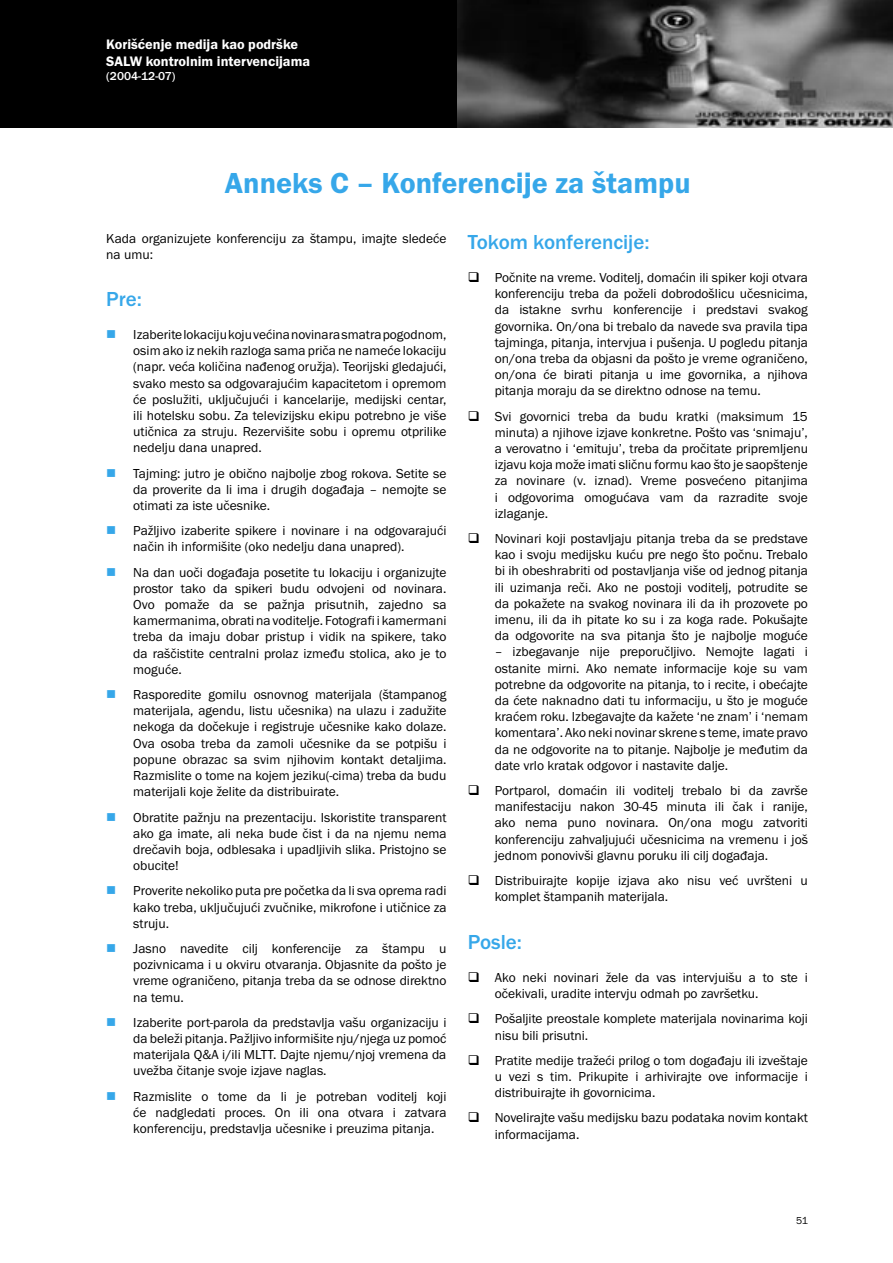
<style>
.page{position:relative;width:893px;height:1263px;background:#fff}
.page>*{position:absolute;margin:0;border:0;box-sizing:border-box;transform-origin:0 0}
.t1{font:600 30px "Franklin Got Itc TCE";color:#36a7e9}
.t2{font:500 21px "Franklin Got Itc TCE";color:#36a7e9}
.t3{font:600 14.25px/17.1px "Franklin Got Itc TCE";color:#fff}
.t4{font:13.5px/16.2px "Franklin Got Itc TCE";color:#000;text-align:justify}
.t5{font:500 12px "Franklin Got Itc TCE";color:#fff}
.t6{font:10.5px "Franklin Got Itc TCE";color:#000}
.s1{color:#36a7e9}
</style>
<div class="page">
<div style="left:0;top:0;width:893px;height:128px;background:#000"></div>
<img style="left:457px;top:0;width:436px;height:127px">
<p class="t3" style="left:106px;top:36px;width:205px">Korišćenje medija kao podrške<br>SALW kontrolnim intervencijama</p>
<p class="t5" style="left:106px;top:70px;width:71px">(2004-12-07)</p>
<h1 class="t1" style="left:225px;top:166px;width:467px">Anneks C – Konferencije za štampu</h1>
<p class="t4" style="left:106px;top:231px;width:342px">Kada organizujete konferenciju za štampu, imajte sledeće na umu:</p>
<h2 class="t2" style="left:106px;top:287px;width:37px">Pre:</h2>
<p class="t4" style="left:133px;top:327px;width:315px;text-indent:-27px"><span class="s1">■</span> Izaberite lokaciju koju većina novinara smatra pogodnom, osim ako iz nekih razloga sama priča ne nameće lokaciju (napr. veća količina nađenog oružja). Teorijski gledajući, svako mesto sa odgovarajućim kapacitetom i opremom će poslužiti, uključujući i kancelarije, medijski centar, ili hotelsku sobu. Za televizijsku ekipu potrebno je više utičnica za struju. Rezervišite sobu i opremu otprilike nedelju dana unapred.</p>
<p class="t4" style="left:133px;top:465px;width:315px;text-indent:-27px"><span class="s1">■</span> Tajming: jutro je obično najbolje zbog rokova. Setite se da proverite da li ima i drugih događaja – nemojte se otimati za iste učesnike.</p>
<p class="t4" style="left:133px;top:523px;width:315px;text-indent:-27px"><span class="s1">■</span> Pažljivo izaberite spikere i novinare i na odgovarajući način ih informišite (oko nedelju dana unapred).</p>
<p class="t4" style="left:133px;top:564px;width:315px;text-indent:-27px"><span class="s1">■</span> Na dan uoči događaja posetite tu lokaciju i organizujte prostor tako da spikeri budu odvojeni od novinara.<br>Ovo pomaže da se pažnja prisutnih, zajedno sa kamermanima, obrati na voditelje. Fotografi i kamermani treba da imaju dobar pristup i vidik na spikere, tako da raščistite centralni prolaz između stolica, ako je to moguće.</p>
<p class="t4" style="left:133px;top:687px;width:315px;text-indent:-27px"><span class="s1">■</span> Rasporedite gomilu osnovnog materijala (štampanog materijala, agendu, listu učesnika) na ulazu i zadužite nekoga da dočekuje i registruje učesnike kako dolaze.<br>Ova osoba treba da zamoli učesnike da se potpišu i popune obrazac sa svim njihovim kontakt detaljima.<br>Razmislite o tome na kojem jeziku(-cima) treba da budu materijali koje želite da distribuirate.</p>
<p class="t4" style="left:133px;top:809px;width:315px;text-indent:-27px"><span class="s1">■</span> Obratite pažnju na prezentaciju. Iskoristite transparent ako ga imate, ali neka bude čist i da na njemu nema drečavih boja, odblesaka i upadljivih slika. Pristojno se obucite!</p>
<p class="t4" style="left:133px;top:883px;width:315px;text-indent:-27px"><span class="s1">■</span> Proverite nekoliko puta pre početka da li sva oprema radi kako treba, uključujući zvučnike, mikrofone i utičnice za struju.</p>
<p class="t4" style="left:133px;top:940px;width:315px;text-indent:-27px"><span class="s1">■</span> Jasno navedite cilj konferencije za štampu u pozivnicama i u okviru otvaranja. Objasnite da pošto je vreme ograničeno, pitanja treba da se odnose direktno na temu.</p>
<p class="t4" style="left:133px;top:1014px;width:315px;text-indent:-27px"><span class="s1">■</span> Izaberite port-parola da predstavlja vašu organizaciju i da beleži pitanja. Pažljivo informišite nju/njega uz pomoć materijala Q&amp;A i/ili MLTT. Dajte njemu/njoj vremena da uvežba čitanje svoje izjave naglas.</p>
<p class="t4" style="left:133px;top:1088px;width:315px;text-indent:-27px"><span class="s1">■</span> Razmislite o tome da li je potreban voditelj koji će nadgledati proces. On ili ona otvara i zatvara konferenciju, predstavlja učesnike i preuzima pitanja.</p>
<h2 class="t2" style="left:468px;top:230px;width:183px">Tokom konferencije:</h2>
<p class="t4" style="left:495px;top:270px;width:315px;text-indent:-27px">❑ Počnite na vreme. Voditelj, domaćin ili spiker koji otvara konferenciju treba da poželi dobrodošlicu učesnicima, da istakne svrhu konferencije i predstavi svakog govornika. On/ona bi trebalo da navede sva pravila tipa tajminga, pitanja, intervjua i pušenja. U pogledu pitanja on/ona treba da objasni da pošto je vreme ograničeno, on/ona će birati pitanja u ime govornika, a njihova pitanja moraju da se direktno odnose na temu.</p>
<p class="t4" style="left:495px;top:408px;width:315px;text-indent:-27px">❑ Svi govornici treba da budu kratki (maksimum 15 minuta) a njihove izjave konkretne. Pošto vas ‘snimaju’, a verovatno i ‘emituju’, treba da pročitate pripremljenu izjavu koja može imati sličnu formu kao što je saopštenje za novinare (v. iznad). Vreme posvećeno pitanjima i odgovorima omogućava vam da razradite svoje izlaganje.</p>
<p class="t4" style="left:495px;top:531px;width:315px;text-indent:-27px">❑ Novinari koji postavljaju pitanja treba da se predstave kao i svoju medijsku kuću pre nego što počnu. Trebalo bi ih obeshrabriti od postavljanja više od jednog pitanja ili uzimanja reči. Ako ne postoji voditelj, potrudite se da pokažete na svakog novinara ili da ih prozovete po imenu, ili da ih pitate ko su i za koga rade. Pokušajte da odgovorite na sva pitanja što je najbolje moguće</p>
<p class="t4" style="left:495px;top:644px;width:315px">– izbegavanje nije preporučljivo. Nemojte lagati i ostanite mirni. Ako nemate informacije koje su vam potrebne da odgovorite na pitanja, to i recite, i obećajte da ćete naknadno dati tu informaciju, u što je moguće kraćem roku. Izbegavajte da kažete ‘ne znam’ i ‘nemam komentara’. Ako neki novinar skrene s teme, imate pravo da ne odgovorite na to pitanje. Najbolje je međutim da date vrlo kratak odgovor i nastavite dalje.</p>
<p class="t4" style="left:495px;top:783px;width:315px;text-indent:-27px">❑ Portparol, domaćin ili voditelj trebalo bi da završe manifestaciju nakon 30-45 minuta ili čak i ranije, ako nema puno novinara. On/ona mogu zatvoriti konferenciju zahvaljujući učesnicima na vremenu i još jednom ponovivši glavnu poruku ili cilj događaja.</p>
<p class="t4" style="left:495px;top:873px;width:315px;text-indent:-27px">❑ Distribuirajte kopije izjava ako nisu već uvršteni u komplet štampanih materijala.</p>
<h2 class="t2" style="left:468px;top:930px;width:56px">Posle:</h2>
<p class="t4" style="left:495px;top:969px;width:315px;text-indent:-27px">❑ Ako neki novinari žele da vas intervjuišu a to ste i očekivali, uradite intervju odmah po završetku.</p>
<p class="t4" style="left:495px;top:1011px;width:315px;text-indent:-27px">❑ Pošaljite preostale komplete materijala novinarima koji nisu bili prisutni.</p>
<p class="t4" style="left:495px;top:1052px;width:315px;text-indent:-27px">❑ Pratite medije tražeći prilog o tom događaju ili izveštaje u vezi s tim. Prikupite i arhivirajte ove informacije i distribuirajte ih govornicima.</p>
<p class="t4" style="left:495px;top:1110px;width:315px;text-indent:-27px">❑ Novelirajte vašu medijsku bazu podataka novim kontakt informacijama.</p>
<p class="t6" style="left:796px;top:1215px;width:13px">51</p>
</div>
